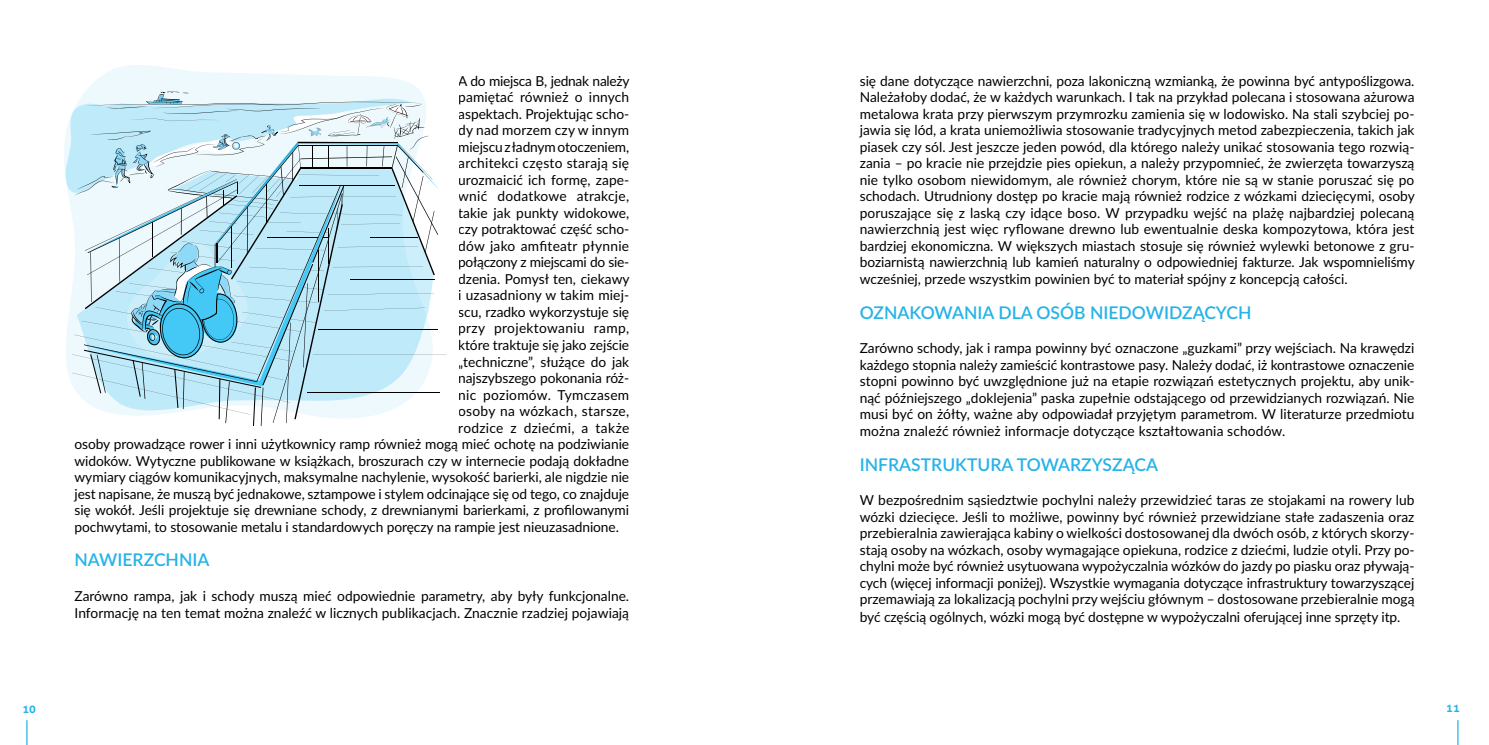
<style>
.page{position:relative;width:1489px;height:745px;background:#fff}
.page>*{position:absolute;margin:0;border:0;box-sizing:border-box;transform-origin:0 0}
.t1{font:600 17.5px "Lato";color:#26b3e8}
.t2{font:13.75px/16.5px "Lato";letter-spacing:-.005em;color:#000;text-align:justify}
.t3{font:13.75px "Lato";letter-spacing:.02em;color:#000}
.t4{font:13.75px "Lato";letter-spacing:.025em;color:#000}
.t5{font:700 11.25px "Aller";color:#26b4e8}
</style>
<div class="page">
<hr style="left:26px;top:719px;width:2px;height:25px;background:#26b4e8">
<svg style="left:1457px;top:720px;width:1px;height:24px"></svg>
<svg style="left:86px;top:65px;width:334px;height:26px;fill:#eef9fd"></svg>
<svg style="left:65px;top:91px;width:381px;height:334px;background:#c3e2ee"></svg>
<p class="t2" style="left:458px;top:72px;width:173px">A do miejsca B, jednak należy</p>
<p class="t2" style="left:458px;top:88px;width:172px">pamiętać również o innych</p>
<p class="t2" style="left:458px;top:105px;width:172px">aspektach. Projektując scho-</p>
<p class="t2" style="left:458px;top:121px;width:172px">dy nad morzem czy w innym</p>
<p class="t2" style="left:458px;top:138px;width:172px">miejscu z ładnym otoczeniem,</p>
<p class="t3" style="left:458px;top:153px;width:172px">architekci często starają się</p>
<p class="t2" style="left:458px;top:171px;width:172px">urozmaicić ich formę, zape-</p>
<p class="t3" style="left:458px;top:186px;width:172px">wnić dodatkowe atrakcje,</p>
<p class="t2" style="left:458px;top:204px;width:172px">takie jak punkty widokowe,</p>
<p class="t2" style="left:458px;top:220px;width:172px">czy potraktować część scho-</p>
<p class="t3" style="left:458px;top:236px;width:172px">dów jako amfiteatr płynnie</p>
<p class="t2" style="left:458px;top:253px;width:172px">połączony z miejscami do sie-</p>
<p class="t2" style="left:458px;top:270px;width:173px">dzenia. Pomysł ten, ciekawy</p>
<p class="t2" style="left:458px;top:286px;width:172px">i uzasadniony w takim miej-</p>
<p class="t2" style="left:458px;top:303px;width:172px">scu, rzadko wykorzystuje się</p>
<p class="t4" style="left:458px;top:318px;width:172px">przy projektowaniu ramp,</p>
<p class="t2" style="left:458px;top:336px;width:172px">które traktuje się jako zejście</p>
<p class="t2" style="left:458px;top:352px;width:172px">„techniczne”, służące do jak</p>
<p class="t2" style="left:458px;top:369px;width:172px">najszybszego pokonania róż-</p>
<p class="t3" style="left:458px;top:384px;width:172px">nic poziomów. Tymczasem</p>
<p class="t3" style="left:458px;top:401px;width:172px">osoby na wózkach, starsze,</p>
<p class="t3" style="left:458px;top:417px;width:172px">rodzice z dziećmi, a także</p>
<p class="t2" style="left:74px;top:435px;width:556px">osoby prowadzące rower i inni użytkownicy ramp również mogą mieć ochotę na podziwianie</p>
<p class="t2" style="left:74px;top:451px;width:556px">widoków. Wytyczne publikowane w książkach, broszurach czy w internecie podają dokładne</p>
<p class="t2" style="left:74px;top:468px;width:556px">wymiary ciągów komunikacyjnych, maksymalne nachylenie, wysokość barierki, ale nigdzie nie</p>
<p class="t2" style="left:74px;top:484px;width:556px">jest napisane, że muszą być jednakowe, sztampowe i stylem odcinające się od tego, co znajduje</p>
<p class="t2" style="left:74px;top:501px;width:556px">się wokół. Jeśli projektuje się drewniane schody, z drewnianymi barierkami, z profilowanymi</p>
<p class="t2" style="left:74px;top:517px;width:546px">pochwytami, to stosowanie metalu i standardowych poręczy na rampie jest nieuzasadnione.</p>
<p class="t1" style="left:74px;top:547px;width:136px">NAWIERZCHNIA</p>
<p class="t2" style="left:74px;top:586px;width:556px">Zarówno rampa, jak i schody muszą mieć odpowiednie parametry, aby były funkcjonalne.<br>Informację na ten temat można znaleźć w licznych publikacjach. Znacznie rzadziej pojawiają</p>
<p class="t2" style="left:859px;top:72px;width:556px">się dane dotyczące nawierzchni, poza lakoniczną wzmianką, że powinna być antypoślizgowa.<br>Należałoby dodać, że w każdych warunkach. I tak na przykład polecana i stosowana ażurowa metalowa krata przy pierwszym przymrozku zamienia się w lodowisko. Na stali szybciej po&shy;jawia się lód, a krata uniemożliwia stosowanie tradycyjnych metod zabezpieczenia, takich jak piasek czy sól. Jest jeszcze jeden powód, dla którego należy unikać stosowania tego rozwią&shy;zania – po kracie nie przejdzie pies opiekun, a należy przypomnieć, że zwierzęta towarzyszą nie tylko osobom niewidomym, ale również chorym, które nie są w stanie poruszać się po schodach. Utrudniony dostęp po kracie mają również rodzice z wózkami dziecięcymi, osoby poruszające się z laską czy idące boso. W przypadku wejść na plażę najbardziej polecaną nawierzchnią jest więc ryflowane drewno lub ewentualnie deska kompozytowa, która jest bardziej ekonomiczna. W większych miastach stosuje się również wylewki betonowe z gru&shy;boziarnistą nawierzchnią lub kamień naturalny o odpowiedniej fakturze. Jak wspomnieliśmy wcześniej, przede wszystkim powinien być to materiał spójny z koncepcją całości.</p>
<p class="t1" style="left:859px;top:299px;width:393px">OZNAKOWANIA DLA OSÓB NIEDOWIDZĄCYCH</p>
<p class="t2" style="left:859px;top:339px;width:556px">Zarówno schody, jak i rampa powinny być oznaczone „guzkami” przy wejściach. Na krawędzi każdego stopnia należy zamieścić kontrastowe pasy. Należy dodać, iż kontrastowe oznaczenie stopni powinno być uwzględnione już na etapie rozwiązań estetycznych projektu, aby unik&shy;nąć późniejszego „doklejenia” paska zupełnie odstającego od przewidzianych rozwiązań. Nie musi być on żółty, ważne aby odpowiadał przyjętym parametrom. W literaturze przedmiotu można znaleźć również informacje dotyczące kształtowania schodów.</p>
<p class="t1" style="left:859px;top:451px;width:300px">INFRASTRUKTURA TOWARZYSZĄCA</p>
<p class="t2" style="left:859px;top:491px;width:556px">W bezpośrednim sąsiedztwie pochylni należy przewidzieć taras ze stojakami na rowery lub wózki dziecięce. Jeśli to możliwe, powinny być również przewidziane stałe zadaszenia oraz przebieralnia zawierająca kabiny o wielkości dostosowanej dla dwóch osób, z których skorzy&shy;stają osoby na wózkach, osoby wymagające opiekuna, rodzice z dziećmi, ludzie otyli. Przy po&shy;chylni może być również usytuowana wypożyczalnia wózków do jazdy po piasku oraz pływają&shy;cych (więcej informacji poniżej). Wszystkie wymagania dotyczące infrastruktury towarzyszącej przemawiają za lokalizacją pochylni przy wejściu głównym – dostosowane przebieralnie mogą</p>
<p class="t2" style="left:859px;top:608px;width:542px">być częścią ogólnych, wózki mogą być dostępne w wypożyczalni oferującej inne sprzęty itp.</p>
<p class="t5" style="left:23px;top:701px;width:15px">10</p>
<p class="t5" style="left:1445px;top:700px;width:15px">11</p>
</div>
